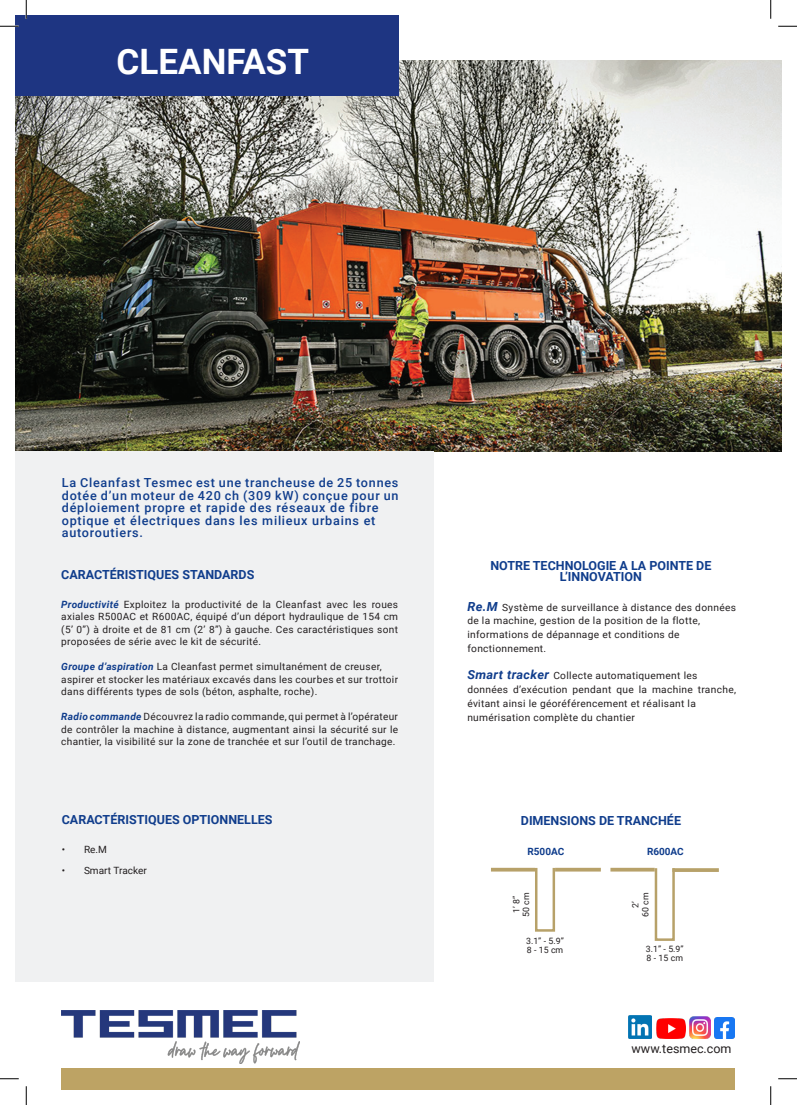
<style>
.page{position:relative;width:797px;height:1105px;background:#fff}
.page>*{position:absolute;margin:0;border:0;box-sizing:border-box;transform-origin:0 0}
.t1{font:700 35px "Roboto";color:#fff}
.t2{font:500 12.5px/12.5px "Roboto";letter-spacing:.06em;color:#103d8c}
.t3{font:700 12.5px/11px "Roboto";color:#103d8c;text-align:center}
.t4{font:12.5px "Roboto";color:#231f20}
.t5{font:10px/12.5px "Roboto";letter-spacing:.03em;color:#231f20}
.t6{font:10px "Roboto";color:#231f20}
.t7{font:700 10px "Roboto";color:#103d8c}
.t8{font:8.75px/8.6px "Roboto";color:#231f20}
.s1{font-weight:700;font-style:italic;color:#103d8c}
.s2{font-weight:700;font-style:italic;font-size:12.5px;color:#103d8c}
</style>
<div class="page">
<img style="left:16px;top:61px;width:765px;height:390px">
<div style="left:62px;top:1068px;width:673px;height:21px;background:#bda364"></div>
<div style="left:16px;top:16px;width:382px;height:80px;background:#1e3582"></div>
<img style="left:62px;top:1010px;width:237px;height:53px">
<img style="left:656px;top:1018px;width:29px;height:20px">
<img style="left:689px;top:1016px;width:21px;height:23px">
<img style="left:714px;top:1017px;width:20px;height:22px">
<img style="left:629px;top:1016px;width:22px;height:22px">
<div style="left:16px;top:452px;width:418px;height:530px;background:#f0f1f2"></div>
<div style="left:535px;top:867px;width:20px;height:65px;border:2px solid #b7a169"></div>
<hr style="left:491px;top:868px;width:44px;height:3px;background:#b7a169">
<hr style="left:555px;top:868px;width:46px;height:3px;background:#b7a169">
<div style="left:654px;top:867px;width:20px;height:74px;border:2px solid #b7a169"></div>
<hr style="left:610px;top:868px;width:44px;height:3px;background:#b7a169">
<svg style="left:672px;top:868px;width:47px;height:4px"></svg>
<svg style="left:0;top:25px;width:19px;height:2px"></svg>
<svg style="left:778px;top:25px;width:19px;height:2px"></svg>
<svg style="left:0;top:1078px;width:19px;height:1px"></svg>
<svg style="left:778px;top:1078px;width:19px;height:1px"></svg>
<svg style="left:25px;top:0;width:2px;height:19px"></svg>
<svg style="left:25px;top:1086px;width:2px;height:19px"></svg>
<svg style="left:770px;top:0;width:1px;height:19px"></svg>
<svg style="left:770px;top:1086px;width:1px;height:19px"></svg>
<h1 class="t1" style="left:117px;top:37px;width:194px">CLEANFAST</h1>
<p class="t2" style="left:62px;top:476px;width:338px">La Cleanfast Tesmec est une trancheuse de 25 tonnes dotée d’un moteur de 420 ch (309 kW) conçue pour un déploiement propre et rapide des réseaux de fibre optique et électriques dans les milieux urbains et autoroutiers.</p>
<p class="t3" style="left:61px;top:568px;width:195px">CARACTÉRISTIQUES STANDARDS</p>
<p class="t5" style="left:61px;top:598px;width:338px;text-align:justify"><span class="s1">Productivité</span> Exploitez la productivité de la Cleanfast avec les roues axiales R500AC et R600AC, équipé d’un déport hydraulique de 154 cm (5’ 0”) à droite et de 81 cm (2’ 8”) à gauche. Ces caractéristiques sont proposées de série avec le kit de sécurité.</p>
<p class="t5" style="left:61px;top:660px;width:338px"><span class="s1">Groupe d’aspiration</span> La Cleanfast permet simultanément de creuser, aspirer et stocker les matériaux excavés dans les courbes et sur trottoir dans différents types de sols (béton, asphalte, roche).</p>
<p class="t5" style="left:61px;top:710px;width:338px;text-align:justify"><span class="s1">Radio commande</span> Découvrez la radio commande, qui permet à l’opérateur de contrôler la machine à distance, augmentant ainsi la sécurité sur le chantier, la visibilité sur la zone de tranchée et sur l’outil de tranchage.</p>
<p class="t3" style="left:62px;top:813px;width:212px">CARACTÉRISTIQUES OPTIONNELLES</p>
<p class="t5" style="left:62px;top:843px;width:47px">• Re.M</p>
<p class="t6" style="left:62px;top:863px;width:86px">• Smart Tracker</p>
<p class="t3" style="left:490px;top:560px;width:222px">NOTRE TECHNOLOGIE A LA POINTE DE<br>L’INNOVATION</p>
<p class="t5" style="left:467px;top:600px;width:270px;line-height:13.8px"><span class="s2">Re.M</span> Système de surveillance à distance des données de la machine, gestion de la position de la flotte, informations de dépannage et conditions de fonctionnement.</p>
<p class="t5" style="left:467px;top:669px;width:270px;line-height:13.8px"><span class="s2">Smart tracker</span> Collecte automatiquement les données d’exécution pendant que la machine tranche, évitant ainsi le géoréférencement et réalisant la numérisation complète du chantier</p>
<p class="t3" style="left:521px;top:814px;width:162px">DIMENSIONS DE TRANCHÉE</p>
<p class="t7" style="left:527px;top:844px;width:38px">R500AC</p>
<p class="t8" style="left:511px;top:917px;width:26px;line-height:9.8px;text-align:center;rotate:-90deg">1’ 8”<br>50 cm</p>
<p class="t8" style="left:526px;top:936px;width:39px">3.1” - 5.9”<br>8 - 15 cm</p>
<p class="t7" style="left:647px;top:844px;width:38px">R600AC</p>
<p class="t8" style="left:630px;top:917px;width:26px;line-height:9.8px;text-align:center;rotate:-90deg">2’<br>60 cm</p>
<p class="t8" style="left:646px;top:945px;width:39px">3.1” - 5.9”<br>8 - 15 cm</p>
<p class="t4" style="left:631px;top:1039px;width:101px">www.tesmec.com</p>
</div>
